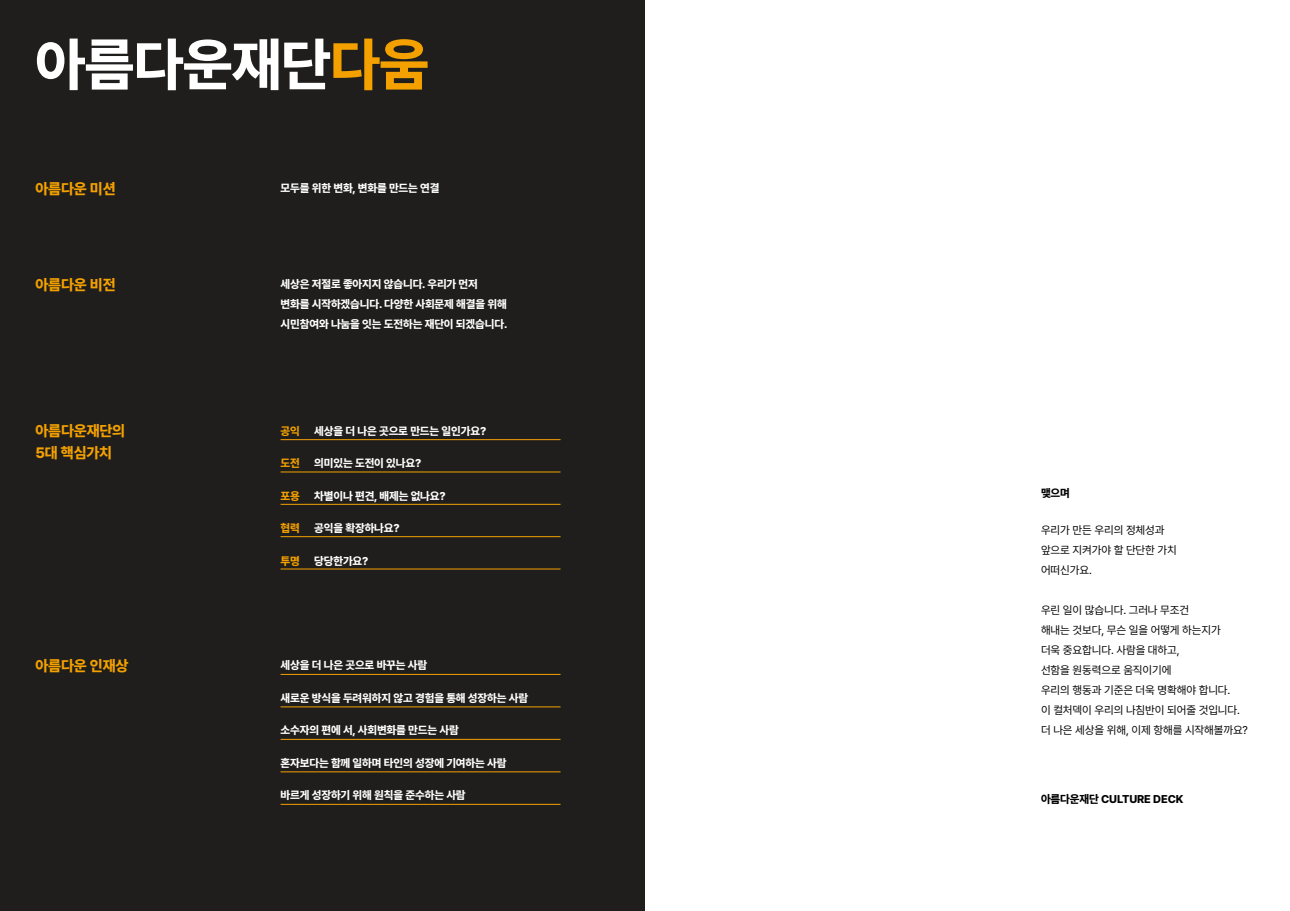
<style>
.page{position:relative;width:1290px;height:911px;background:#fff}
.page>*{position:absolute;margin:0;border:0;box-sizing:border-box;transform-origin:0 0}
.t1{font:800 57.5px "Pretendard";letter-spacing:-.01em;color:#fff}
.t2{font:800 15px/22.5px "Pretendard";letter-spacing:-.01em;color:#f4a100}
.t3{font:800 11.25px/20px "Pretendard";letter-spacing:-.01em;color:#fff}
.t4{font:11.25px/20px "Pretendard";letter-spacing:-.01em;color:#000}
.t5{font:800 11.25px "Pretendard";letter-spacing:-.01em;color:#000}
.t6{font:800 11.25px "Pretendard";letter-spacing:-.01em;color:#f4a100}
.s1{color:#f4a100}
</style>
<div class="page">
<div style="left:0;top:0;width:645px;height:911px;background:#1f1e1d"></div>
<hr style="left:281px;top:439px;width:279px;height:1px;background:#f4a100">
<hr style="left:281px;top:674px;width:279px;height:1px;background:#f4a100">
<hr style="left:281px;top:471px;width:279px;height:1px;background:#f4a100">
<hr style="left:281px;top:706px;width:279px;height:1px;background:#f4a100">
<hr style="left:281px;top:504px;width:279px;height:1px;background:#f4a100">
<hr style="left:281px;top:739px;width:279px;height:1px;background:#f4a100">
<hr style="left:281px;top:536px;width:279px;height:1px;background:#f4a100">
<hr style="left:281px;top:771px;width:279px;height:1px;background:#f4a100">
<hr style="left:281px;top:568px;width:279px;height:1px;background:#f4a100">
<hr style="left:281px;top:804px;width:279px;height:1px;background:#f4a100">
<h1 class="t1" style="left:35px;top:22px;width:395px">아름다운재단<span class="s1">다움</span></h1>
<h2 class="t2" style="left:35px;top:177px;width:82px">아름다운 미션</h2>
<p class="t3" style="left:281px;top:178px;width:161px">모두를 위한 변화, 변화를 만드는 연결</p>
<h2 class="t2" style="left:35px;top:273px;width:82px">아름다운 비전</h2>
<p class="t3" style="left:281px;top:273px;width:228px">세상은 저절로 좋아지지 않습니다. 우리가 먼저 변화를 시작하겠습니다. 다양한 사회문제 해결을 위해 시민참여와 나눔을 잇는 도전하는 재단이 되겠습니다.</p>
<h2 class="t2" style="left:35px;top:419px;width:91px">아름다운재단의<br>5대 핵심가치</h2>
<p class="t6" style="left:281px;top:422px;width:21px">공익</p>
<p class="t3" style="left:314px;top:420px;width:174px">세상을 더 나은 곳으로 만드는 일인가요?</p>
<p class="t6" style="left:281px;top:455px;width:21px">도전</p>
<p class="t3" style="left:314px;top:453px;width:109px">의미있는 도전이 있나요?</p>
<p class="t6" style="left:281px;top:487px;width:21px">포용</p>
<p class="t3" style="left:314px;top:485px;width:133px">차별이나 편견, 배제는 없나요?</p>
<p class="t6" style="left:281px;top:520px;width:21px">협력</p>
<p class="t3" style="left:314px;top:518px;width:87px">공익을 확장하나요?</p>
<p class="t6" style="left:281px;top:552px;width:21px">투명</p>
<p class="t3" style="left:314px;top:550px;width:56px">당당한가요?</p>
<h2 class="t2" style="left:35px;top:653px;width:95px">아름다운 인재상</h2>
<p class="t3" style="left:281px;top:655px;width:148px">세상을 더 나은 곳으로 바꾸는 사람</p>
<p class="t3" style="left:281px;top:687px;width:249px">새로운 방식을 두려워하지 않고 경험을 통해 성장하는 사람</p>
<p class="t3" style="left:281px;top:720px;width:180px">소수자의 편에 서, 사회변화를 만드는 사람</p>
<p class="t3" style="left:281px;top:752px;width:227px">혼자보다는 함께 일하며 타인의 성장에 기여하는 사람</p>
<p class="t3" style="left:281px;top:785px;width:187px">바르게 성장하기 위해 원칙을 준수하는 사람</p>
<p class="t5" style="left:1041px;top:485px;width:30px">맺으며</p>
<p class="t4" style="left:1041px;top:519px;width:137px">우리가 만든 우리의 정체성과 앞으로 지켜가야 할 단단한 가치 어떠신가요.</p>
<p class="t4" style="left:1041px;top:599px;width:208px">우린 일이 많습니다. 그러나 무조건<br>해내는 것보다, 무슨 일을 어떻게 하는지가<br>더욱 중요합니다. 사람을 대하고,<br>선함을 원동력으로 움직이기에<br>우리의 행동과 기준은 더욱 명확해야 합니다.<br>이 컬처덱이 우리의 나침반이 되어줄 것입니다. 더 나은 세상을 위해, 이제 항해를 시작해볼까요?</p>
<p class="t5" style="left:1041px;top:790px;width:144px">아름다운재단 CULTURE DECK</p>
</div>
